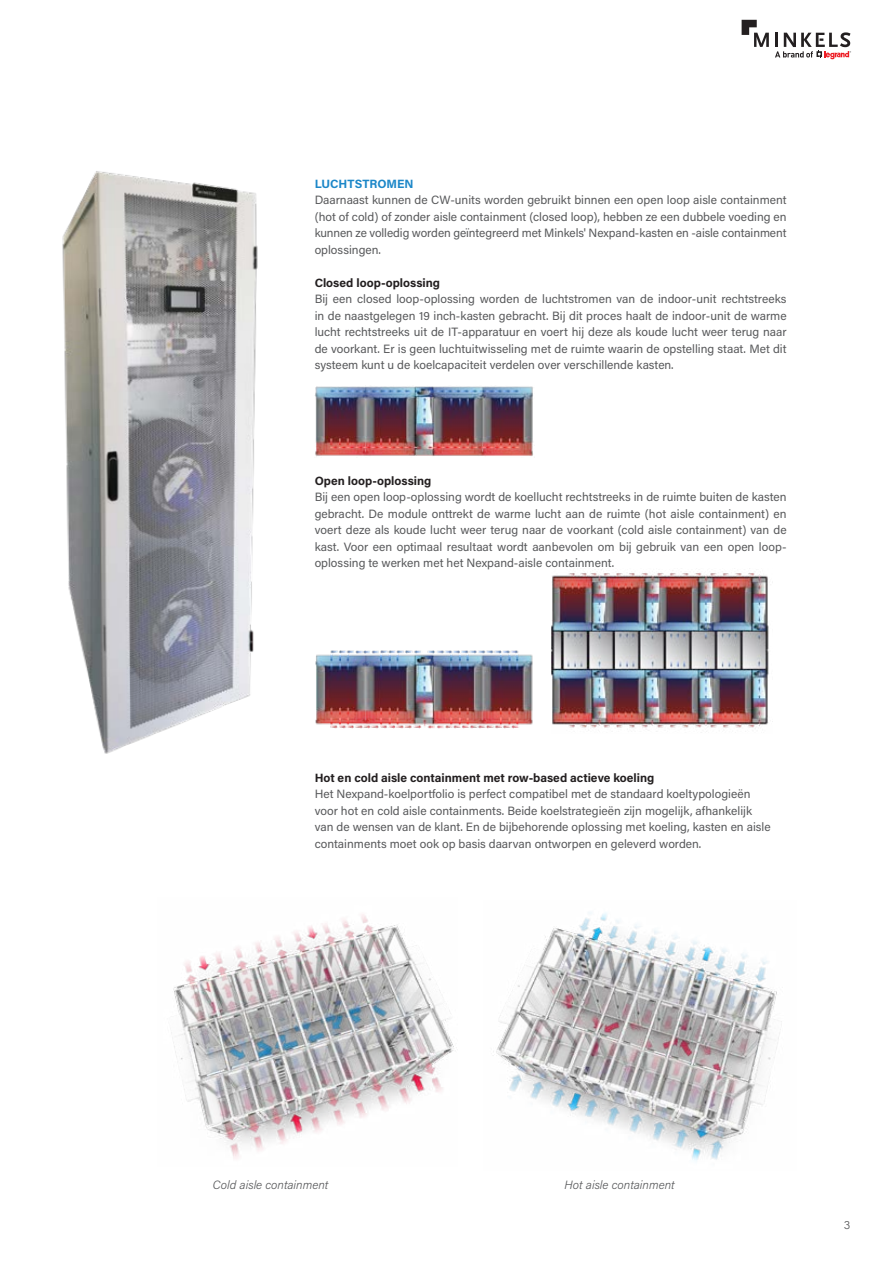
<style>
.page{position:relative;width:893px;height:1263px;background:#fff}
.page>*{position:absolute;margin:0;border:0;box-sizing:border-box;transform-origin:0 0}
.t1{font:12px/16.5px "Acumin Pro";color:#58595b;text-align:justify}
.t2{font:700 12px "Acumin Pro";color:#231f20}
.t3{font:italic 300 12px "Acumin Pro";color:#58595b}
.t4{font:700 12px "Acumin Pro";color:#1c87c8}
.t5{font:300 12px "Acumin Pro";color:#58595b}
</style>
<div class="page">
<svg style="left:742px;top:20px;width:27px;height:27px"></svg>
<svg style="left:775px;top:32px;width:76px;height:28px"></svg>
<img style="left:62px;top:171px;width:196px;height:583px">
<img style="left:315px;top:386px;width:218px;height:70px">
<img style="left:315px;top:650px;width:218px;height:79px">
<img style="left:551px;top:569px;width:222px;height:163px">
<img style="left:493px;top:912px;width:289px;height:249px">
<img style="left:171px;top:914px;width:283px;height:245px">
<p class="t4" style="left:315px;top:175px;width:101px">LUCHTSTROMEN</p>
<p class="t1" style="left:315px;top:191px;width:473px">Daarnaast kunnen de CW-units worden gebruikt binnen een open loop aisle containment (hot of cold) of zonder aisle containment (closed loop), hebben ze een dubbele voeding en kunnen ze volledig worden geïntegreerd met Minkels' Nexpand-kasten en -aisle containment oplossingen.</p>
<p class="t2" style="left:315px;top:274px;width:127px">Closed loop-oplossing</p>
<p class="t1" style="left:315px;top:290px;width:474px">Bij een closed loop-oplossing worden de luchtstromen van de indoor-unit rechtstreeks in de naastgelegen 19 inch-kasten gebracht. Bij dit proces haalt de indoor-unit de warme lucht rechtstreeks uit de IT-apparatuur en voert hij deze als koude lucht weer terug naar de voorkant. Er is geen luchtuitwisseling met de ruimte waarin de opstelling staat. Met dit systeem kunt u de koelcapaciteit verdelen over verschillende kasten.</p>
<p class="t2" style="left:315px;top:472px;width:118px">Open loop-oplossing</p>
<p class="t1" style="left:315px;top:488px;width:473px">Bij een open loop-oplossing wordt de koellucht rechtstreeks in de ruimte buiten de kasten gebracht. De module onttrekt de warme lucht aan de ruimte (hot aisle containment) en voert deze als koude lucht weer terug naar de voorkant (cold aisle containment) van de kast. Voor een optimaal resultaat wordt aanbevolen om bij gebruik van een open loop&shy;oplossing te werken met het Nexpand-aisle containment.</p>
<p class="t2" style="left:315px;top:769px;width:341px">Hot en cold aisle containment met row-based actieve koeling</p>
<p class="t1" style="left:315px;top:785px;width:457px;text-align:left">Het Nexpand-koelportfolio is perfect compatibel met de standaard koeltypologieën voor hot en cold aisle containments. Beide koelstrategieën zijn mogelijk, afhankelijk van de wensen van de klant. En de bijbehorende oplossing met koeling, kasten en aisle containments moet ook op basis daarvan ontworpen en geleverd worden.</p>
<p class="t3" style="left:213px;top:1176px;width:117px">Cold aisle containment</p>
<p class="t3" style="left:564px;top:1177px;width:112px">Hot aisle containment</p>
<p class="t5" style="left:844px;top:1217px;width:8px">3</p>
</div>
